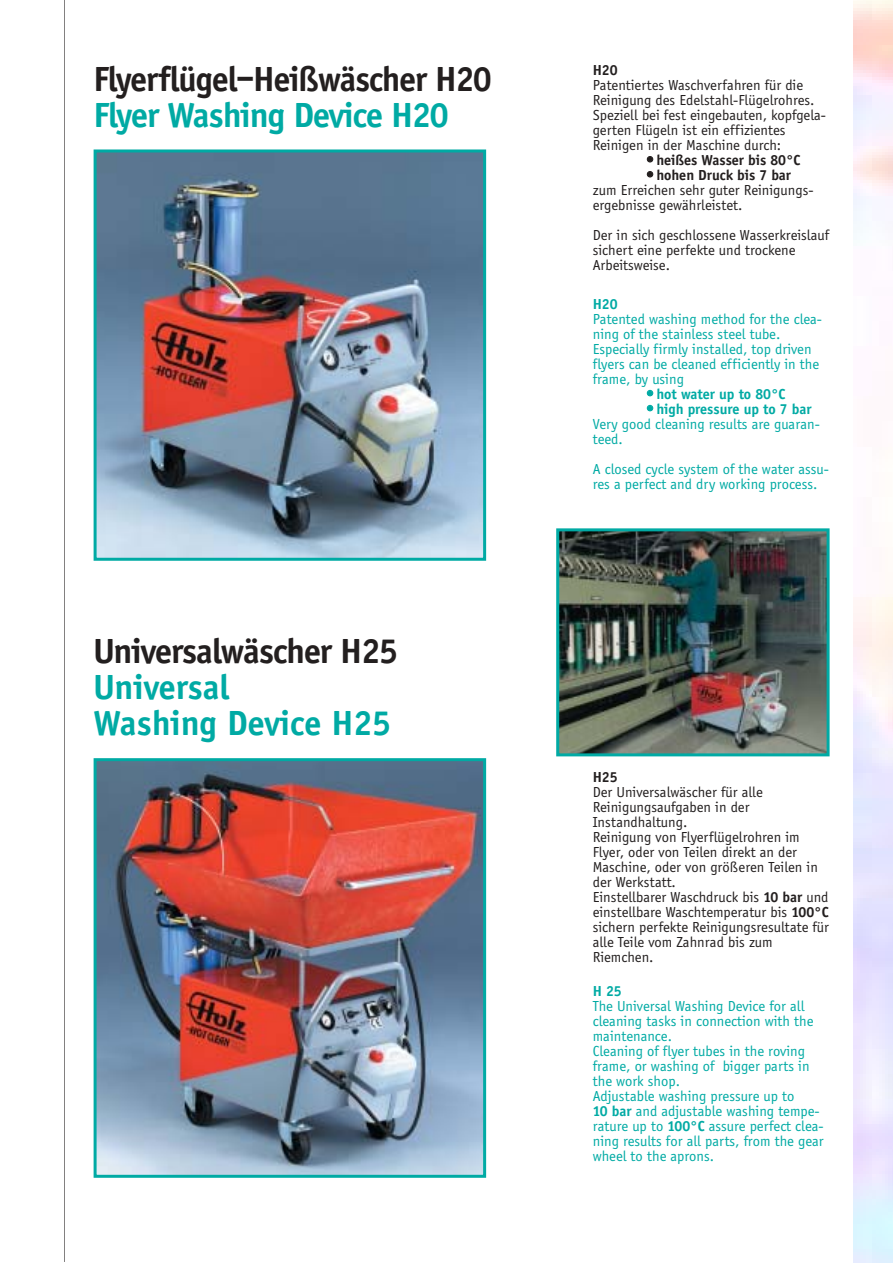
<style>
.page{position:relative;width:893px;height:1263px;background:#fff}
.page>*{position:absolute;margin:0;border:0;box-sizing:border-box;transform-origin:0 0}
.t1{font:700 36px/36px "Officina Sans";letter-spacing:-.01em;color:#00aaa4}
.t2{font:700 36px "Officina Sans";letter-spacing:-.025em;color:#231f1f}
.t3{font:36px "Officina Sans";color:#00aaa4}
.t4{font:36px "Officina Sans";color:#231f1f}
.t5{font:15px/15px "Officina Sans";color:#231f1f}
.t6{font:15px/15px "Officina Sans";color:#00aaa4}
.t7{font:700 15px "Officina Sans";color:#00aaa4}
.t8{font:700 15px "Officina Sans";color:#231f1f}
.s1{font-weight:700}
</style>
<div class="page">
<img style="left:98px;top:153px;width:384px;height:404px">
<div style="left:94px;top:149px;width:392px;height:412px;border:3px solid #00aaa4"></div>
<hr style="left:63px;top:0;width:2px;height:1262px;background:#231f1f">
<img style="left:560px;top:532px;width:265px;height:220px">
<div style="left:556px;top:528px;width:273px;height:228px;border:3px solid #00aaa4"></div>
<img style="left:98px;top:762px;width:384px;height:412px">
<div style="left:94px;top:758px;width:392px;height:420px;border:3px solid #00aaa4"></div>
<h1 class="t2" style="left:94px;top:65px;width:399px">Flyerflügel–Heißwäscher H20</h1>
<h1 class="t1" style="left:94px;top:100px;width:356px">Flyer Washing Device H20</h1>
<h1 class="t2" style="left:94px;top:637px;width:306px">Universalwäscher H25</h1>
<h1 class="t1" style="left:94px;top:672px;width:299px">Universal<br>Washing Device H25</h1>
<p class="t8" style="left:592px;top:64px;width:26px">H20</p>
<p class="t5" style="left:592px;top:79px;width:235px">Patentiertes Waschverfahren für die Reinigung des Edelstahl-Flügelrohres.<br>Speziell bei fest eingebauten, kopfgela&shy;gerten Flügeln ist ein effizientes Reinigen in der Maschine durch:</p>
<h1 class="t4" style="left:647px;top:146px;width:7px">·</h1>
<p class="t8" style="left:656px;top:154px;width:145px">heißes Wasser bis 80°C</p>
<h1 class="t4" style="left:647px;top:161px;width:7px">·</h1>
<p class="t8" style="left:656px;top:169px;width:136px">hohen Druck bis 7 bar</p>
<p class="t5" style="left:592px;top:184px;width:222px">zum Erreichen sehr guter Reinigungs&shy;ergebnisse gewährleistet.</p>
<p class="t5" style="left:592px;top:229px;width:238px">Der in sich geschlossene Wasserkreislauf sichert eine perfekte und trockene<br>Arbeitsweise.</p>
<p class="t7" style="left:592px;top:298px;width:26px">H20</p>
<p class="t6" style="left:592px;top:313px;width:231px">Patented washing method for the clea&shy;ning of the stainless steel tube.<br>Especially firmly installed, top driven flyers can be cleaned efficiently in the frame, by using</p>
<h1 class="t3" style="left:647px;top:380px;width:7px">·</h1>
<p class="t7" style="left:656px;top:388px;width:130px">hot water up to 80°C</p>
<h1 class="t3" style="left:647px;top:395px;width:7px">·</h1>
<p class="t7" style="left:656px;top:403px;width:157px">high pressure up to 7 bar</p>
<p class="t6" style="left:592px;top:418px;width:229px">Very good cleaning results are guaran&shy;teed.</p>
<p class="t6" style="left:592px;top:463px;width:238px">A closed cycle system of the water assu&shy;res a perfect and dry working process.</p>
<p class="t8" style="left:592px;top:772px;width:26px">H25</p>
<p class="t5" style="left:592px;top:786px;width:238px">Der Universalwäscher für alle<br>Reinigungsaufgaben in der<br>Instandhaltung.<br>Reinigung von Flyerflügelrohren im<br>Flyer, oder von Teilen direkt an der<br>Maschine, oder von größeren Teilen in der Werkstatt.<br>Einstellbarer Waschdruck bis <span class="s1">10 bar</span> und einstellbare Waschtemperatur bis <span class="s1">100°C </span>sichern perfekte Reinigungsresultate für alle Teile vom Zahnrad bis zum<br>Riemchen.</p>
<p class="t7" style="left:592px;top:985px;width:30px">H 25</p>
<p class="t6" style="left:592px;top:1000px;width:232px">The Universal Washing Device for all cleaning tasks in connection with the maintenance.<br>Cleaning of flyer tubes in the roving frame, or washing of bigger parts in the work shop.<br>Adjustable washing pressure up to<br><span class="s1">10 bar</span> and adjustable washing tempe&shy;rature up to <span class="s1">100°C</span> assure perfect clea&shy;ning results for all parts, from the gear wheel to the aprons.</p>
</div>
